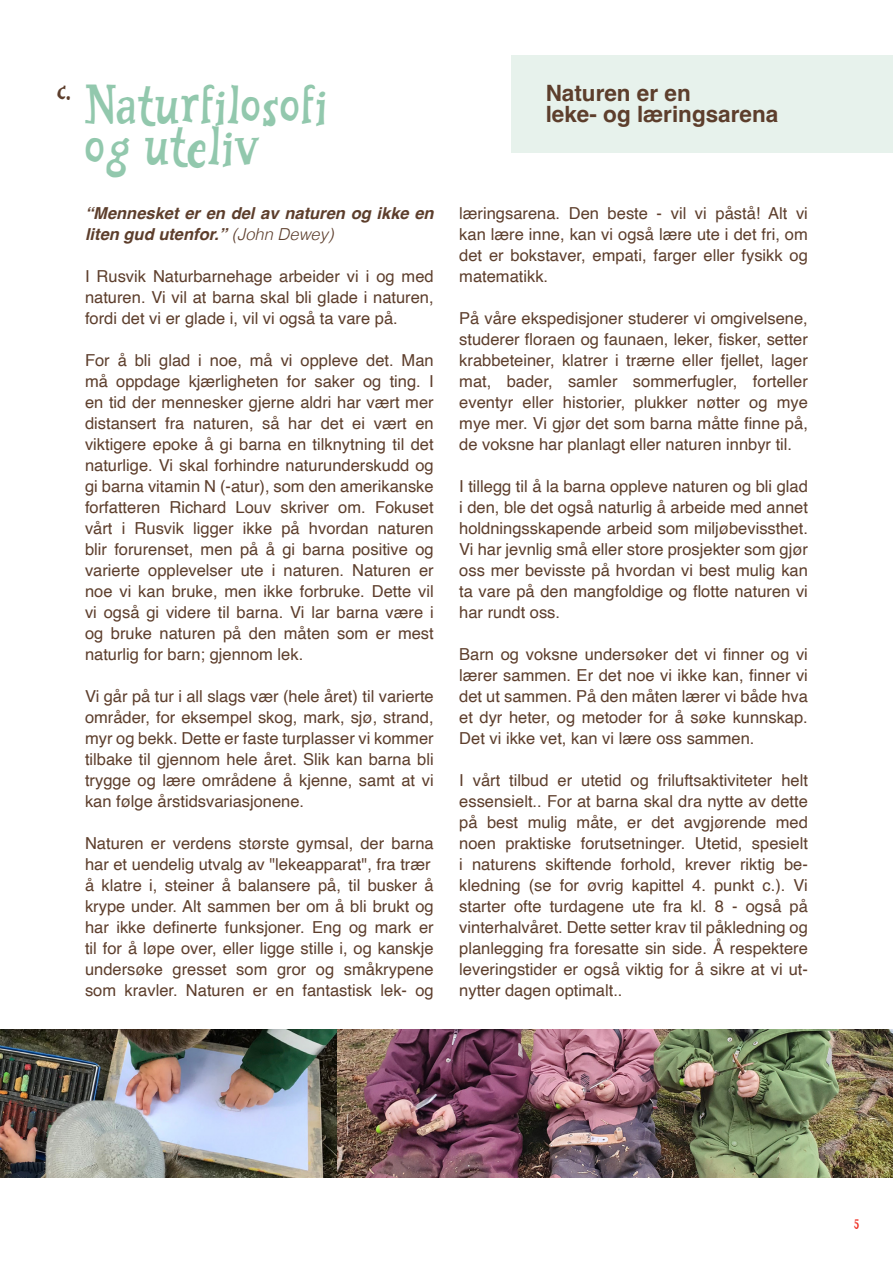
<style>
.page{position:relative;width:893px;height:1263px;background:#fff}
.page>*{position:absolute;margin:0;border:0;box-sizing:border-box;transform-origin:0 0}
.t1{font:49.5px "Pettson";color:#92c8ad}
.t2{font:700 22.5px "Helvetica";color:#5d3e2c}
.t3{font:22.5px "Pettson";color:#5d3e2c}
.t4{font:16.5px/21px "Helvetica";color:#5d3e2c;text-align:justify}
.t5{font:italic 700 16.5px/21px "Helvetica";color:#5d3e2c}
.t6{font:12.6px "Pettson";color:#ee2e22;scale:.83 1}
.s1{font-weight:300}
</style>
<div class="page">
<img style="left:0;top:1029px;width:893px;height:149px">
<div style="left:512px;top:55px;width:381px;height:97px;background:#e7f2ec"></div>
<p class="t3" style="left:57px;top:80px;width:16px">c.</p>
<p class="t1" style="left:85px;top:80px;width:244px">Naturfilosofi</p>
<p class="t1" style="left:85px;top:120px;width:178px">og uteliv</p>
<p class="t5" style="left:85px;top:204px;width:350px">“Mennesket er en del av naturen og ikke en liten gud utenfor.” <span class="s1">(John Dewey)</span></p>
<p class="t4" style="left:85px;top:266px;width:350px">I Rusvik Naturbarnehage arbeider vi i og med naturen. Vi vil at barna skal bli glade i naturen, fordi det vi er glade i, vil vi også ta vare på.</p>
<p class="t4" style="left:85px;top:350px;width:350px">For å bli glad i noe, må vi oppleve det. Man må oppdage kjærligheten for saker og ting. I en tid der mennesker gjerne aldri har vært mer distansert fra naturen, så har det ei vært en viktigere epoke å gi barna en tilknytning til det naturlige. Vi skal forhindre naturunderskudd og gi barna vitamin N (-atur), som den amerikanske forfatteren Richard Louv skriver om. Fokuset vårt i Rusvik ligger ikke på hvordan naturen blir forurenset, men på å gi barna positive og varierte opplevelser ute i naturen. Naturen er noe vi kan bruke, men ikke forbruke. Dette vil vi også gi videre til barna. Vi lar barna være i og bruke naturen på den måten som er mest naturlig for barn; gjennom lek.</p>
<p class="t4" style="left:85px;top:686px;width:350px">Vi går på tur i all slags vær (hele året) til varierte områder, for eksempel skog, mark, sjø, strand, myr og bekk. Dette er faste turplasser vi kommer tilbake til gjennom hele året. Slik kan barna bli trygge og lære områdene å kjenne, samt at vi kan følge årstidsvariasjonene.</p>
<p class="t4" style="left:85px;top:833px;width:350px">Naturen er verdens største gymsal, der barna har et uendelig utvalg av "lekeapparat", fra trær</p>
<p class="t4" style="left:85px;top:875px;width:350px">å klatre i, steiner å balansere på, til busker å krype under. Alt sammen ber om å bli brukt og har ikke definerte funksjoner. Eng og mark er til for å løpe over, eller ligge stille i, og kanskje undersøke gresset som gror og småkrypene som kravler. Naturen er en fantastisk lek- og</p>
<p class="t2" style="left:546px;top:80px;width:147px">Naturen er en</p>
<p class="t2" style="left:546px;top:101px;width:234px">leke- og læringsarena</p>
<p class="t4" style="left:459px;top:203px;width:350px">læringsarena. Den beste - vil vi påstå! Alt vi kan lære inne, kan vi også lære ute i det fri, om det er bokstaver, empati, farger eller fysikk og matematikk.</p>
<p class="t4" style="left:459px;top:308px;width:350px">På våre ekspedisjoner studerer vi omgivelsene, studerer floraen og faunaen, leker, fisker, setter krabbeteiner, klatrer i trærne eller fjellet, lager mat, bader, samler sommerfugler, forteller eventyr eller historier, plukker nøtter og mye mye mer. Vi gjør det som barna måtte finne på, de voksne har planlagt eller naturen innbyr til.</p>
<p class="t4" style="left:459px;top:476px;width:350px">I tillegg til å la barna oppleve naturen og bli glad i den, ble det også naturlig å arbeide med annet holdningsskapende arbeid som miljøbevissthet.<br>Vi har jevnlig små eller store prosjekter som gjør oss mer bevisste på hvordan vi best mulig kan ta vare på den mangfoldige og flotte naturen vi har rundt oss.</p>
<p class="t4" style="left:459px;top:644px;width:350px">Barn og voksne undersøker det vi finner og vi lærer sammen. Er det noe vi ikke kan, finner vi det ut sammen. På den måten lærer vi både hva et dyr heter, og metoder for å søke kunnskap.<br>Det vi ikke vet, kan vi lære oss sammen.</p>
<p class="t4" style="left:459px;top:770px;width:350px">I vårt tilbud er utetid og friluftsaktiviteter helt essensielt.. For at barna skal dra nytte av dette på best mulig måte, er det avgjørende med noen praktiske forutsetninger. Utetid, spesielt i naturens skiftende forhold, krever riktig be&shy;kledning (se for øvrig kapittel 4. punkt c.). Vi starter ofte turdagene ute fra kl. 8 - også på vinterhalvåret. Dette setter krav til påkledning og</p>
<p class="t4" style="left:459px;top:938px;width:350px">planlegging fra foresatte sin side. Å respektere leveringstider er også viktig for å sikre at vi ut&shy;nytter dagen optimalt..</p>
<p class="t6" style="left:854px;top:1218px;width:8px">5</p>
</div>
